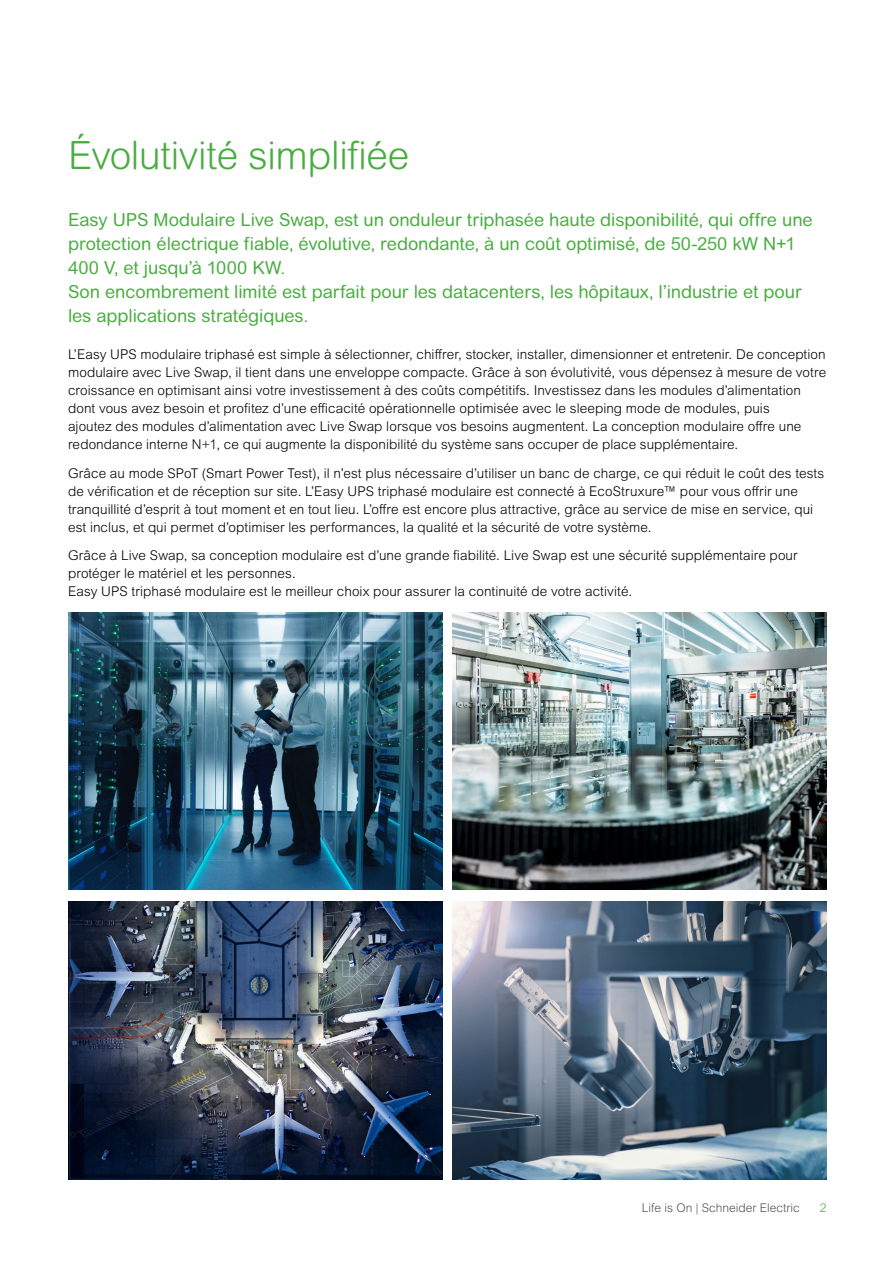
<style>
.page{position:relative;width:893px;height:1263px;background:#fff}
.page>*{position:absolute;margin:0;border:0;box-sizing:border-box;transform-origin:0 0}
.t1{font:300 39px "Arial Rounded MT Pro";letter-spacing:-.01em;color:#48ad40}
.t2{font:18px/24px "Arial Rounded MT Pro";letter-spacing:-.005em;color:#48ad40}
.t3{font:300 13.5px/18px "Arial MT Pro";letter-spacing:.005em;color:#000}
.t4{font:300 12px "Arial MT Pro";color:#505456}
.t5{font:300 12px "Arial MT Pro";color:#48ad40}
</style>
<div class="page">
<img style="left:452px;top:612px;width:374px;height:278px">
<img style="left:452px;top:901px;width:374px;height:278px">
<img style="left:68px;top:612px;width:374px;height:278px">
<img style="left:68px;top:901px;width:374px;height:278px">
<h1 class="t1" style="left:68px;top:133px;width:343px">Évolutivité simplifiée</h1>
<p class="t2" style="left:68px;top:208px;width:746px">Easy UPS Modulaire Live Swap, est un onduleur triphasée haute disponibilité, qui offre une protection électrique fiable, évolutive, redondante, à un coût optimisé, de 50-250 kW N+1<br>400 V, et jusqu’à 1000 KW.<br>Son encombrement limité est parfait pour les datacenters, les hôpitaux, l’industrie et pour les applications stratégiques.</p>
<p class="t3" style="left:68px;top:345px;width:760px">L’Easy UPS modulaire triphasé est simple à sélectionner, chiffrer, stocker, installer, dimensionner et entretenir. De conception modulaire avec Live Swap, il tient dans une enveloppe compacte. Grâce à son évolutivité, vous dépensez à mesure de votre croissance en optimisant ainsi votre investissement à des coûts compétitifs. Investissez dans les modules d’alimentation dont vous avez besoin et profitez d’une efficacité opérationnelle optimisée avec le sleeping mode de modules, puis<br>ajoutez des modules d’alimentation avec Live Swap lorsque vos besoins augmentent. La conception modulaire offre une redondance interne N+1, ce qui augmente la disponibilité du système sans occuper de place supplémentaire.</p>
<p class="t3" style="left:68px;top:464px;width:758px">Grâce au mode SPoT (Smart Power Test), il n’est plus nécessaire d’utiliser un banc de charge, ce qui réduit le coût des tests de vérification et de réception sur site. L’Easy UPS triphasé modulaire est connecté à EcoStruxure™ pour vous offrir une tranquillité d’esprit à tout moment et en tout lieu. L’offre est encore plus attractive, grâce au service de mise en service, qui est inclus, et qui permet d’optimiser les performances, la qualité et la sécurité de votre système.</p>
<p class="t3" style="left:68px;top:547px;width:731px">Grâce à Live Swap, sa conception modulaire est d’une grande fiabilité. Live Swap est une sécurité supplémentaire pour protéger le matériel et les personnes.<br>Easy UPS triphasé modulaire est le meilleur choix pour assurer la continuité de votre activité.</p>
<p class="t4" style="left:642px;top:1200px;width:159px">Life is On | Schneider Electric</p>
<p class="t5" style="left:820px;top:1200px;width:8px">2</p>
</div>
